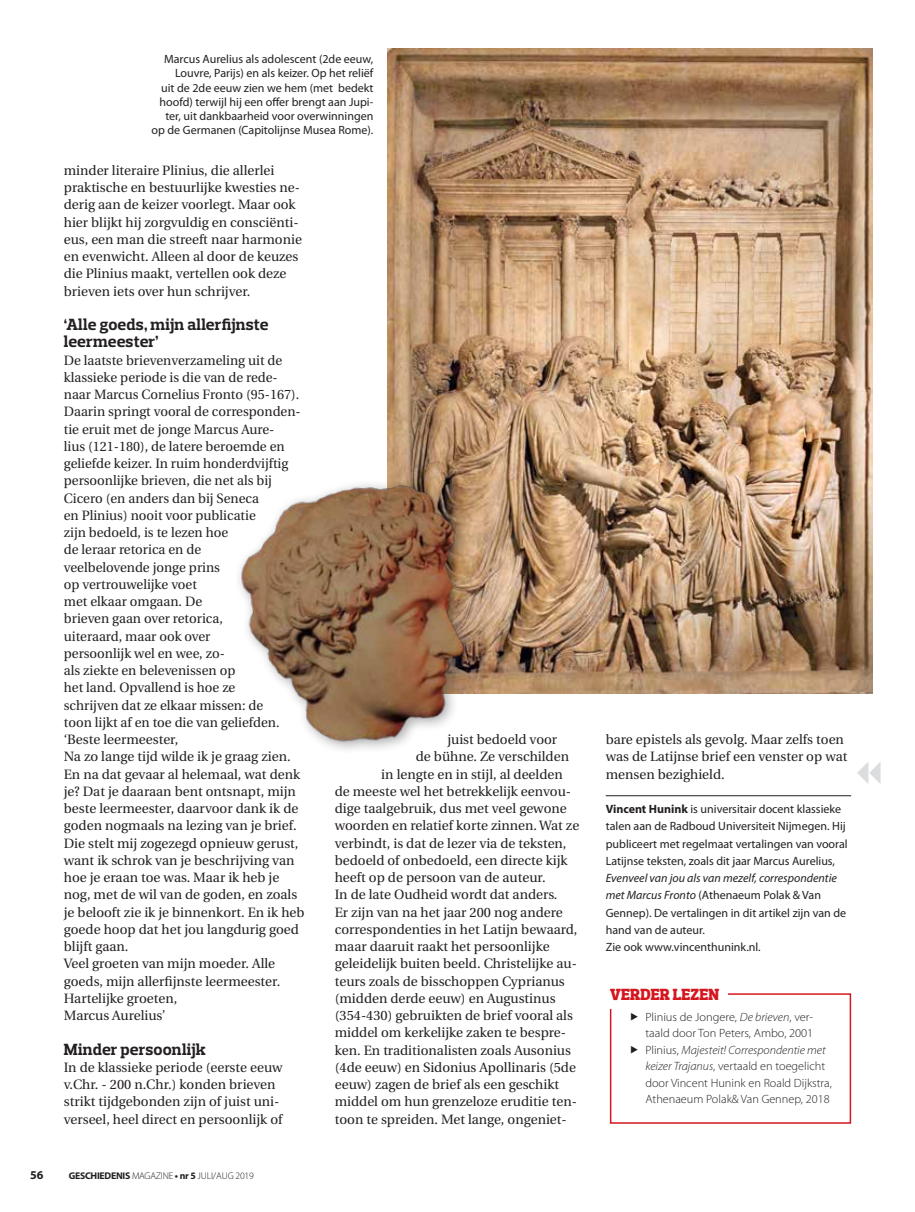
<style>
.page{position:relative;width:915px;height:1212px;background:#fff}
.page>*{position:absolute;margin:0;border:0;box-sizing:border-box;transform-origin:0 0}
.t1{font:700 16.5px/17.2px "Prelo Slab";letter-spacing:.01em;color:#231f20}
.t2{font:900 16.5px "Prelo Slab";letter-spacing:.015em;color:#d5171f;scale:.94 1}
.t3{font:13.5px/17.2px "Utopia";color:#231f20}
.t4{font:12px/17.2px "Myriad Pro";color:#231f20}
.t5{font:300 12px/16.5px "Myriad Pro";color:#231f20}
.t6{font:700 12px "Myriad Pro";color:#231f20}
.t7{font:300 9.75px "Myriad Pro";letter-spacing:-.025em;color:#231f20}
.s1{font-weight:700}
.s2{font-style:italic}
</style>
<div class="page">
<hr style="left:605px;top:795px;width:245px;height:1px;background:#231f20">
<div style="left:609px;top:993px;width:241px;height:131px;border:2px solid #d5171f"></div>
<div style="left:605px;top:988px;width:122px;height:20px;background:#fff"></div>
<img style="left:387px;top:49px;width:485px;height:644px">
<img style="left:239px;top:440px;width:255px;height:310px">
<p class="t4" style="left:151px;top:52px;width:223px;line-height:14.2px;text-align:right">Marcus Aurelius als adolescent (2de eeuw, Louvre, Parijs) en als keizer. Op het reliëf<br>uit de 2de eeuw zien we hem (met bedekt hoofd) terwijl hij een offer brengt aan Jupi&shy;ter, uit dankbaarheid voor overwinningen op de Germanen (Capitolijnse Musea Rome).</p>
<p class="t3" style="left:64px;top:162px;width:239px">minder literaire Plinius, die allerlei praktische en bestuurlijke kwesties ne&shy;derig aan de keizer voorlegt. Maar ook hier blijkt hij zorgvuldig en consciënti&shy;eus, een man die streeft naar harmonie en evenwicht. Alleen al door de keuzes die Plinius maakt, vertellen ook deze brieven iets over hun schrijver.</p>
<p class="t1" style="left:64px;top:316px;width:206px">‘Alle goeds, mijn allerfijnste leermeester’</p>
<p class="t3" style="left:64px;top:352px;width:242px">De laatste brievenverzameling uit de klassieke periode is die van de rede&shy;naar Marcus Cornelius Fronto (95-167).<br>Daarin springt vooral de corresponden&shy;tie eruit met de jonge Marcus Aure-<br>lius (121-180), de latere beroemde en geliefde keizer. In ruim honderdvijftig persoonlijke brieven, die net als bij<br>Cicero (en anders dan bij Seneca<br>en Plinius) nooit voor publicatie<br>zijn bedoeld, is te lezen hoe<br>de leraar retorica en de<br>veelbelovende jonge prins<br>op vertrouwelijke voet<br>met elkaar omgaan. De<br>brieven gaan over retorica,<br>uiteraard, maar ook over<br>persoonlijk wel en wee, zo-<br>als ziekte en belevenissen op<br>het land. Opvallend is hoe ze<br>schrijven dat ze elkaar missen: de<br>toon lijkt af en toe die van geliefden. ‘Beste leermeester,<br>Na zo lange tijd wilde ik je graag zien.<br>En na dat gevaar al helemaal, wat denk je? Dat je daaraan bent ontsnapt, mijn beste leermeester, daarvoor dank ik de goden nogmaals na lezing van je brief.<br>Die stelt mij zogezegd opnieuw gerust, want ik schrok van je beschrijving van hoe je eraan toe was. Maar ik heb je nog, met de wil van de goden, en zoals je belooft zie ik je binnenkort. En ik heb goede hoop dat het jou langdurig goed blijft gaan.<br>Veel groeten van mijn moeder. Alle goeds, mijn allerfijnste leermeester.<br>Hartelijke groeten,<br>Marcus Aurelius’</p>
<p class="t1" style="left:64px;top:1040px;width:143px">Minder persoonlijk</p>
<p class="t3" style="left:64px;top:1059px;width:220px">In de klassieke periode (eerste eeuw v.Chr. - 200 n.Chr.) konden brieven strikt tijdgebonden zijn of juist uni&shy;verseel, heel direct en persoonlijk of</p>
<p class="t6" style="left:30px;top:1167px;width:15px">56</p>
<p class="t7" style="left:69px;top:1170px;width:187px"><span class="s1">GESCHIEDENIS</span> MAGAZINE <span class="s1">• nr 5</span> JULI/AUG 2019</p>
<p class="t3" style="left:447px;top:731px;width:111px">juist bedoeld voor</p>
<p class="t3" style="left:415px;top:748px;width:155px">de bühne. Ze verschilden</p>
<p class="t3" style="left:381px;top:766px;width:183px">in lengte en in stijl, al deelden</p>
<p class="t3" style="left:334px;top:783px;width:238px">de meeste wel het betrekkelijk eenvou-</p>
<p class="t3" style="left:334px;top:800px;width:233px">dige taalgebruik, dus met veel gewone</p>
<p class="t3" style="left:334px;top:817px;width:246px">woorden en relatief korte zinnen. Wat ze</p>
<p class="t3" style="left:334px;top:835px;width:233px">verbindt, is dat de lezer via de teksten,</p>
<p class="t3" style="left:334px;top:852px;width:234px">bedoeld of onbedoeld, een directe kijk</p>
<p class="t3" style="left:334px;top:869px;width:212px">heeft op de persoon van de auteur.</p>
<p class="t3" style="left:334px;top:886px;width:224px">In de late Oudheid wordt dat anders.</p>
<p class="t3" style="left:334px;top:904px;width:229px">Er zijn van na het jaar 200 nog andere</p>
<p class="t3" style="left:334px;top:921px;width:244px">correspondenties in het Latijn bewaard,</p>
<p class="t3" style="left:334px;top:938px;width:216px">maar daaruit raakt het persoonlijke</p>
<p class="t3" style="left:334px;top:955px;width:243px">geleidelijk buiten beeld. Christelijke au-</p>
<p class="t3" style="left:334px;top:973px;width:231px">teurs zoals de bisschoppen Cyprianus</p>
<p class="t3" style="left:334px;top:990px;width:222px">(midden derde eeuw) en Augustinus</p>
<p class="t3" style="left:334px;top:1007px;width:239px">(354-430) gebruikten de brief vooral als</p>
<p class="t3" style="left:334px;top:1024px;width:233px">middel om kerkelijke zaken te bespre-</p>
<p class="t3" style="left:334px;top:1042px;width:238px">ken. En traditionalisten zoals Ausonius</p>
<p class="t3" style="left:334px;top:1059px;width:242px">(4de eeuw) en Sidonius Apollinaris (5de</p>
<p class="t3" style="left:334px;top:1076px;width:226px">eeuw) zagen de brief als een geschikt</p>
<p class="t3" style="left:334px;top:1093px;width:244px">middel om hun grenzeloze eruditie ten-</p>
<p class="t3" style="left:334px;top:1111px;width:233px">toon te spreiden. Met lange, ongeniet-</p>
<p class="t3" style="left:605px;top:731px;width:243px">bare epistels als gevolg. Maar zelfs toen was de Latijnse brief een venster op wat mensen bezighield.</p>
<p class="t4" style="left:605px;top:801px;width:243px"><span class="s1">Vincent Hunink</span> is universitair docent klassieke talen aan de Radboud Universiteit Nijmegen. Hij publiceert met regelmaat vertalingen van vooral Latijnse teksten, zoals dit jaar Marcus Aurelius,</p>
<p class="t4" style="left:605px;top:870px;width:242px"><span class="s2">Evenveel van jou als van mezelf, correspondentie met Marcus Fronto</span> (Athenaeum Polak &amp; Van Gennep). De vertalingen in dit artikel zijn van de hand van de auteur.<br>Zie ook www.vincenthunink.nl.</p>
<p class="t2" style="left:610px;top:984px;width:118px">VERDER LEZEN</p>
<p class="t5" style="left:645px;top:1009px;width:188px">Plinius de Jongere, <span class="s2">De brieven</span>, ver&shy;taald door Ton Peters, Ambo, 2001<br>Plinius, <span class="s2">Majesteit! Correspondentie met keizer Trajanus</span>, vertaald en toegelicht door Vincent Hunink en Roald Dijkstra, Athenaeum Polak&amp; Van Gennep, 2018</p>
</div>
